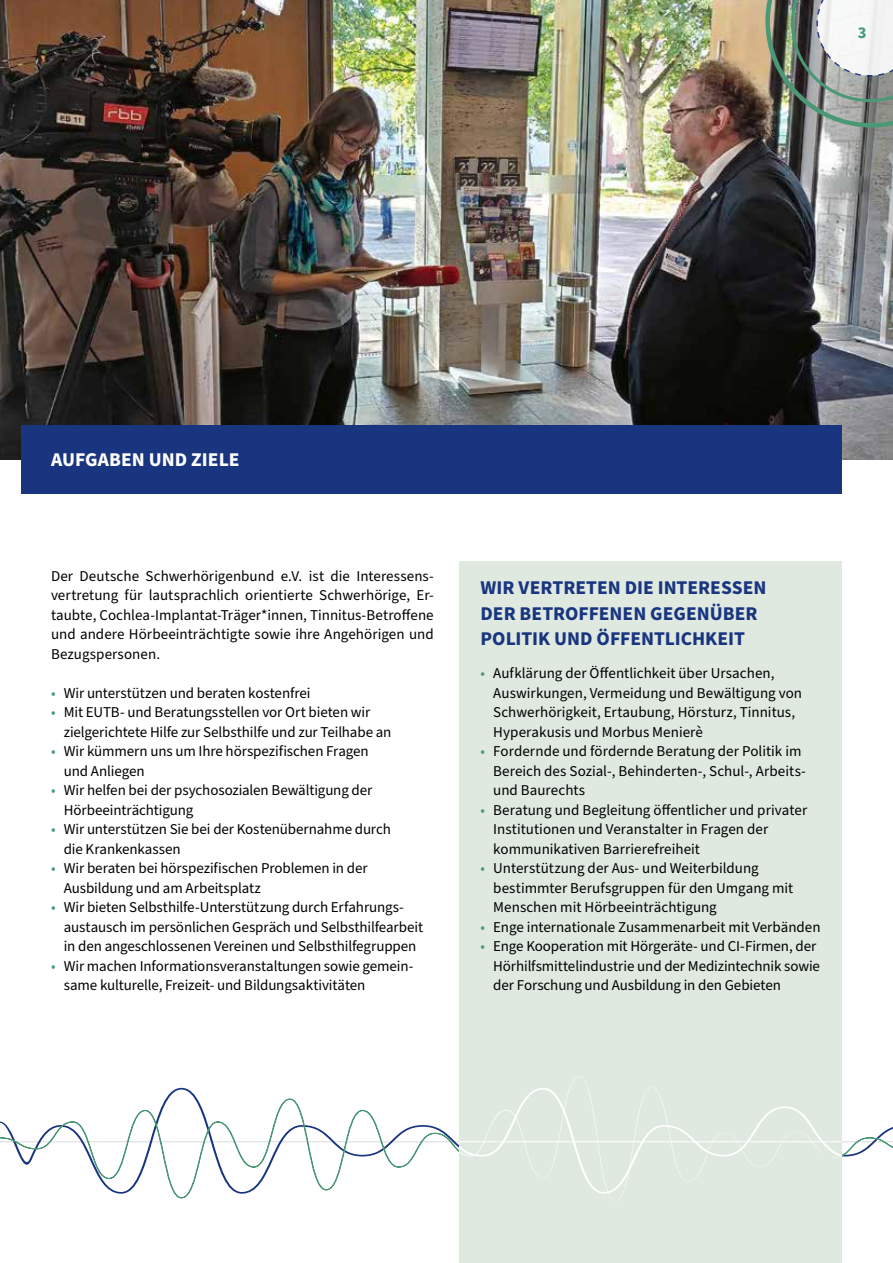
<style>
.page{position:relative;width:893px;height:1263px;background:#fff}
.page>*{position:absolute;margin:0;border:0;box-sizing:border-box;transform-origin:0 0}
.t1{font:700 19.5px/25.5px "Source Sans Pro";color:#193580}
.t2{font:700 19.5px "Source Sans Pro";color:#fff}
.t3{font:700 16.5px "Source Sans Pro";color:#4b9876}
.t4{font:15px/19.5px "Source Sans Pro";letter-spacing:-.005em;color:#000}
.s1{color:#4b9876}
</style>
<div class="page">
<img style="left:1px;top:0;width:892px;height:459px">
<img style="left:765px;top:0;width:128px;height:128px">
<svg style="left:1px;top:1087px;width:892px;height:112px"></svg>
<img style="left:0;top:0;width:1px;height:459px">
<div style="left:21px;top:425px;width:821px;height:68px;background:#193580"></div>
<div style="left:459px;top:561px;width:383px;height:702px;background:#dfe9e0"></div>
<svg style="left:459px;top:1077px;width:382px;height:123px"></svg>
<p class="t3" style="left:858px;top:21px;width:10px">3</p>
<h1 class="t2" style="left:51px;top:447px;width:190px">AUFGABEN UND ZIELE</h1>
<p class="t4" style="left:51px;top:566px;width:384px;text-align:justify">Der Deutsche Schwerhörigenbund e.V. ist die Interessens&shy;vertretung für lautsprachlich orientierte Schwerhörige, Er&shy;taubte, Cochlea-Implantat-Träger*innen, Tinnitus-Betroffene und andere Hörbeeinträchtigte sowie ihre Angehörigen und Bezugspersonen.</p>
<p class="t4" style="left:51px;top:683px;width:261px"><span class="s1">•</span> Wir unterstützen und beraten kostenfrei</p>
<p class="t4" style="left:64px;top:703px;width:329px;text-indent:-13px"><span class="s1">•</span> Mit EUTB- und Beratungsstellen vor Ort bieten wir zielgerichtete Hilfe zur Selbsthilfe und zur Teilhabe an</p>
<p class="t4" style="left:64px;top:742px;width:307px;text-indent:-13px"><span class="s1">•</span> Wir kümmern uns um Ihre hörspezifischen Fragen und Anliegen</p>
<p class="t4" style="left:64px;top:781px;width:310px;text-indent:-13px"><span class="s1">•</span> Wir helfen bei der psychosozialen Bewältigung der<br>Hörbeeinträchtigung</p>
<p class="t4" style="left:64px;top:820px;width:329px;text-indent:-13px"><span class="s1">•</span> Wir unterstützen Sie bei der Kostenübernahme durch die Krankenkassen</p>
<p class="t4" style="left:64px;top:859px;width:305px;text-indent:-13px"><span class="s1">•</span> Wir beraten bei hörspezifischen Problemen in der<br>Ausbildung und am Arbeitsplatz</p>
<p class="t4" style="left:64px;top:898px;width:361px;text-indent:-13px"><span class="s1">•</span> Wir bieten Selbsthilfe-Unterstützung durch Erfahrungs&shy;austausch im persönlichen Gespräch und Selbsthilfearbeit in den angeschlossenen Vereinen und Selbsthilfegruppen</p>
<p class="t4" style="left:64px;top:956px;width:351px;text-indent:-13px"><span class="s1">•</span> Wir machen Informationsveranstaltungen sowie gemein&shy;same kulturelle, Freizeit- und Bildungsaktivitäten</p>
<h1 class="t1" style="left:480px;top:575px;width:288px">WIR VERTRETEN DIE INTERESSEN<br>DER BETROFFENEN GEGENÜBER<br>POLITIK UND ÖFFENTLICHKEIT</h1>
<p class="t4" style="left:493px;top:664px;width:310px;text-indent:-13px"><span class="s1">•</span> Aufklärung der Öffentlichkeit über Ursachen, Auswirkungen, Vermeidung und Bewältigung von Schwerhörigkeit, Ertaubung, Hörsturz, Tinnitus, Hyperakusis und Morbus Menierè</p>
<p class="t4" style="left:493px;top:742px;width:314px;text-indent:-13px"><span class="s1">•</span> Fordernde und fördernde Beratung der Politik im<br>Bereich des Sozial‑, Behinderten-, Schul-, Arbeits&shy;und Baurechts</p>
<p class="t4" style="left:493px;top:800px;width:315px;text-indent:-13px"><span class="s1">•</span> Beratung und Begleitung öffentlicher und privater<br>Institutionen und Veranstalter in Fragen der kommunikativen Barrierefreiheit</p>
<p class="t4" style="left:493px;top:859px;width:302px;text-indent:-13px"><span class="s1">•</span> Unterstützung der Aus- und Weiterbildung bestimmter Berufsgruppen für den Umgang mit<br>Menschen mit Hörbeeinträchtigung</p>
<p class="t4" style="left:480px;top:917px;width:342px"><span class="s1">•</span> Enge internationale Zusammenarbeit mit Verbänden</p>
<p class="t4" style="left:493px;top:937px;width:328px;text-indent:-13px"><span class="s1">•</span> Enge Kooperation mit Hörgeräte- und CI-Firmen, der<br>Hörhilfsmittelindustrie und der Medizintechnik sowie der Forschung und Ausbildung in den Gebieten</p>
</div>
